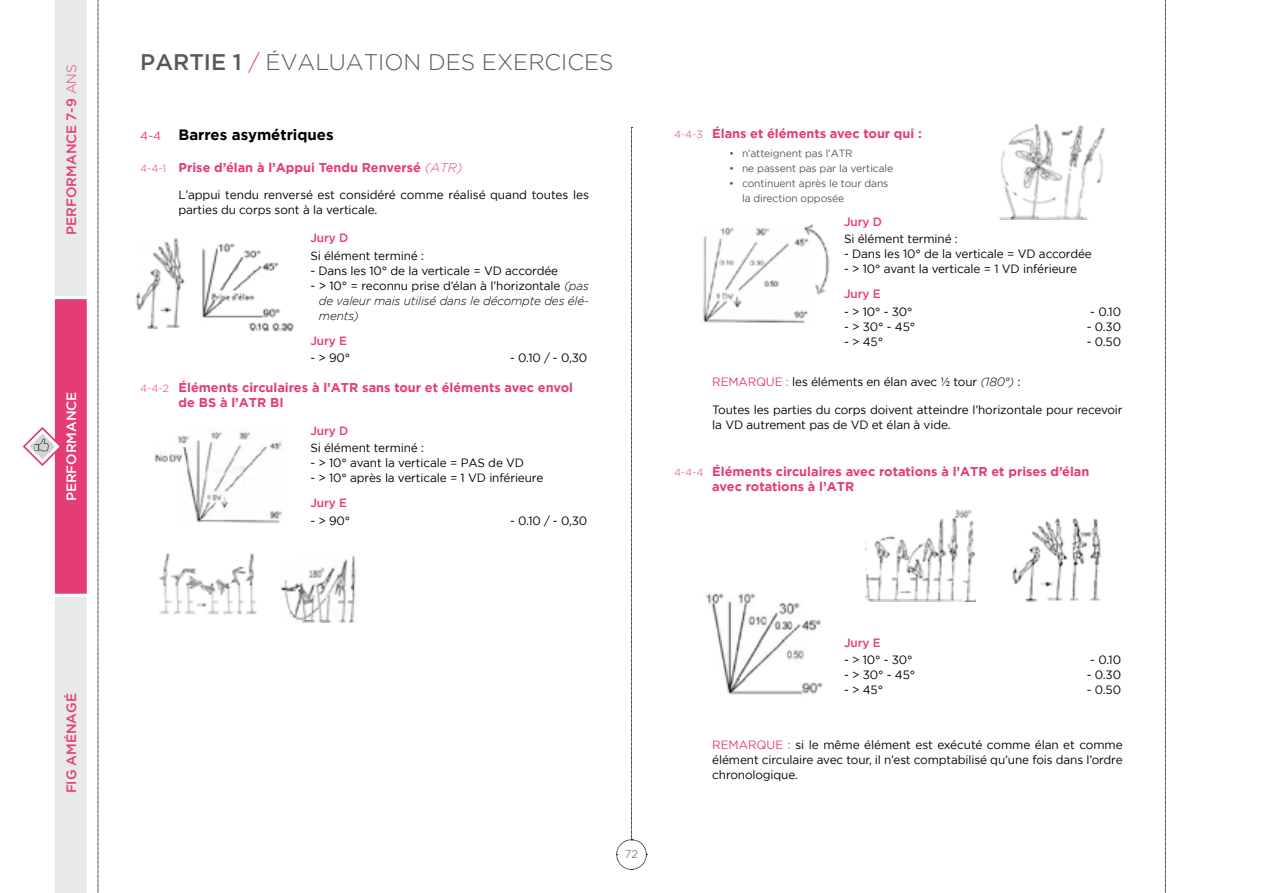
<style>
.page{position:relative;width:1263px;height:893px;background:#fff}
.page>*{position:absolute;margin:0;border:0;box-sizing:border-box;transform-origin:0 0}
.t1{font:300 22.5px "Gotham";color:#57585a}
.t2{font:700 15px "Gotham";color:#000}
.t3{font:500 13.5px "Gotham";color:#e53c73}
.t4{font:500 13.5px "Gotham";color:#fff}
.t5{font:700 12.75px/15px "Gotham";color:#e53c73}
.t6{font:12px/15px "Gotham";letter-spacing:-.01em;color:#000}
.t7{font:italic 300 12px/15px "Gotham";letter-spacing:-.01em;color:#000;text-align:justify}
.t8{font:500 12px "Gotham";letter-spacing:-.01em;color:#e53c73}
.t9{font:300 11.25px "Gotham";color:#57585a}
.t10{font:10.5px/15px "Gotham";letter-spacing:-.01em;color:#57585a}
.s1{font-weight:300}
.s2{font-weight:500}
.s3{color:#e53c73}
.s4{font-weight:400;font-size:12px;color:#e53c73}
.s5{font-weight:300;font-size:10.5px}
.s6{font-weight:300;font-style:italic}
.s7{font-weight:400;font-style:normal}
</style>
<div class="page">
<svg style="left:98px;top:0;width:1px;height:893px"></svg>
<svg style="left:1165px;top:0;width:1px;height:893px"></svg>
<svg style="left:616px;top:127px;width:31px;height:743px"></svg>
<img style="left:202px;top:243px;width:92px;height:89px">
<img style="left:135px;top:238px;width:49px;height:91px">
<img style="left:999px;top:123px;width:106px;height:96px">
<img style="left:703px;top:224px;width:127px;height:99px">
<img style="left:705px;top:593px;width:118px;height:102px">
<img style="left:865px;top:509px;width:110px;height:93px">
<img style="left:1012px;top:517px;width:90px;height:85px">
<img style="left:154px;top:431px;width:128px;height:93px">
<img style="left:159px;top:553px;width:197px;height:69px">
<div style="left:55px;top:0;width:32px;height:296px;background:#e7eae9"></div>
<div style="left:53px;top:298px;width:35px;height:297px;background:#e53c73"></div>
<div style="left:52px;top:296px;width:38px;height:301px;border:3px solid #fff"></div>
<svg style="left:52px;top:594px;width:38px;height:299px"></svg>
<svg style="left:23px;top:427px;width:37px;height:39px"></svg>
<p class="t3" style="left:63px;top:235px;width:172px;rotate:-90deg">PERFORMANCE 7-9 <span class="s1">ANS</span></p>
<p class="t4" style="left:63px;top:501px;width:111px;rotate:-90deg">PERFORMANCE</p>
<p class="t3" style="left:63px;top:793px;width:102px;rotate:-90deg">FIG AMÉNAGÉ</p>
<h1 class="t1" style="left:140px;top:48px;width:475px"><span class="s2">PARTIE 1</span> <span class="s3">/</span> ÉVALUATION DES EXERCICES</h1>
<p class="t2" style="left:140px;top:124px;width:195px"><span class="s4">4-4</span> Barres asymétriques</p>
<p class="t5" style="left:140px;top:159px;width:324px"><span class="s5">4-4-1</span> Prise d’élan à l’Appui Tendu Renversé <span class="s6">(ATR)</span></p>
<p class="t6" style="left:179px;top:187px;width:412px">L’appui tendu renversé est considéré comme réalisé quand toutes les parties du corps sont à la verticale.</p>
<p class="t8" style="left:310px;top:230px;width:39px">Jury D</p>
<p class="t6" style="left:310px;top:248px;width:115px">Si élément terminé :</p>
<p class="t6" style="left:310px;top:263px;width:249px">- Dans les 10° de la verticale = VD accordée</p>
<p class="t7" style="left:319px;top:278px;width:272px;text-indent:-9px"><span class="s7">- &gt; 10° = reconnu prise d’élan à l’horizontale</span> (pas de valeur mais utilisé dans le décompte des élé&shy;ments)</p>
<p class="t8" style="left:310px;top:333px;width:38px">Jury E</p>
<p class="t6" style="left:310px;top:350px;width:41px">- &gt; 90°</p>
<p class="t6" style="left:510px;top:350px;width:79px">- 0.10 / - 0,30</p>
<p class="t5" style="left:179px;top:380px;width:396px;text-indent:-38px"><span class="s5">4-4-2</span> Éléments circulaires à l’ATR sans tour et éléments avec envol de BS à l’ATR BI</p>
<p class="t8" style="left:310px;top:423px;width:39px">Jury D</p>
<p class="t6" style="left:310px;top:440px;width:115px">Si élément terminé :</p>
<p class="t6" style="left:310px;top:455px;width:215px">- &gt; 10° avant la verticale = PAS de VD</p>
<p class="t6" style="left:310px;top:470px;width:234px">- &gt; 10° après la verticale = 1 VD inférieure</p>
<p class="t8" style="left:310px;top:495px;width:38px">Jury E</p>
<p class="t6" style="left:310px;top:513px;width:41px">- &gt; 90°</p>
<p class="t6" style="left:510px;top:513px;width:79px">- 0.10 / - 0,30</p>
<p class="t5" style="left:674px;top:126px;width:249px"><span class="s5">4-4-3</span> Élans et éléments avec tour qui :</p>
<p class="t10" style="left:729px;top:145px;width:125px">• n’atteignent pas l’ATR</p>
<p class="t10" style="left:729px;top:160px;width:165px">• ne passent pas par la verticale</p>
<p class="t10" style="left:742px;top:175px;width:148px;text-indent:-13px">• continuent après le tour dans la direction opposée</p>
<p class="t8" style="left:844px;top:213px;width:39px">Jury D</p>
<p class="t6" style="left:844px;top:231px;width:115px">Si élément terminé :</p>
<p class="t6" style="left:844px;top:246px;width:249px">- Dans les 10° de la verticale = VD accordée</p>
<p class="t6" style="left:844px;top:261px;width:234px">- &gt; 10° avant la verticale = 1 VD inférieure</p>
<p class="t8" style="left:844px;top:286px;width:38px">Jury E</p>
<p class="t6" style="left:844px;top:304px;width:70px">- &gt; 10° - 30°</p>
<p class="t6" style="left:1090px;top:304px;width:32px">- 0.10</p>
<p class="t6" style="left:844px;top:319px;width:73px">- &gt; 30° - 45°</p>
<p class="t6" style="left:1087px;top:319px;width:36px">- 0.30</p>
<p class="t6" style="left:844px;top:334px;width:40px">- &gt; 45°</p>
<p class="t6" style="left:1087px;top:334px;width:36px">- 0.50</p>
<p class="t6" style="left:712px;top:374px;width:310px"><span class="s3">REMARQUE :</span> les éléments en élan avec ½ tour <span class="s6">(180°)</span> :</p>
<p class="t6" style="left:712px;top:402px;width:412px">Toutes les parties du corps doivent atteindre l’horizontale pour recevoir la VD autrement pas de VD et élan à vide.</p>
<p class="t5" style="left:712px;top:464px;width:379px;text-indent:-38px"><span class="s5">4-4-4</span> Éléments circulaires avec rotations à l’ATR et prises d’élan avec rotations à l’ATR</p>
<p class="t9" style="left:625px;top:847px;width:15px">72</p>
<p class="t8" style="left:844px;top:634px;width:38px">Jury E</p>
<p class="t6" style="left:844px;top:652px;width:70px">- &gt; 10° - 30°</p>
<p class="t6" style="left:1090px;top:652px;width:32px">- 0.10</p>
<p class="t6" style="left:844px;top:667px;width:73px">- &gt; 30° - 45°</p>
<p class="t6" style="left:1087px;top:667px;width:36px">- 0.30</p>
<p class="t6" style="left:844px;top:682px;width:40px">- &gt; 45°</p>
<p class="t6" style="left:1087px;top:682px;width:36px">- 0.50</p>
<p class="t6" style="left:712px;top:737px;width:412px;text-align:justify"><span class="s3">REMARQUE :</span> si le même élément est exécuté comme élan et comme élément circulaire avec tour, il n’est comptabilisé qu’une fois dans l’ordre chronologique.</p>
</div>
